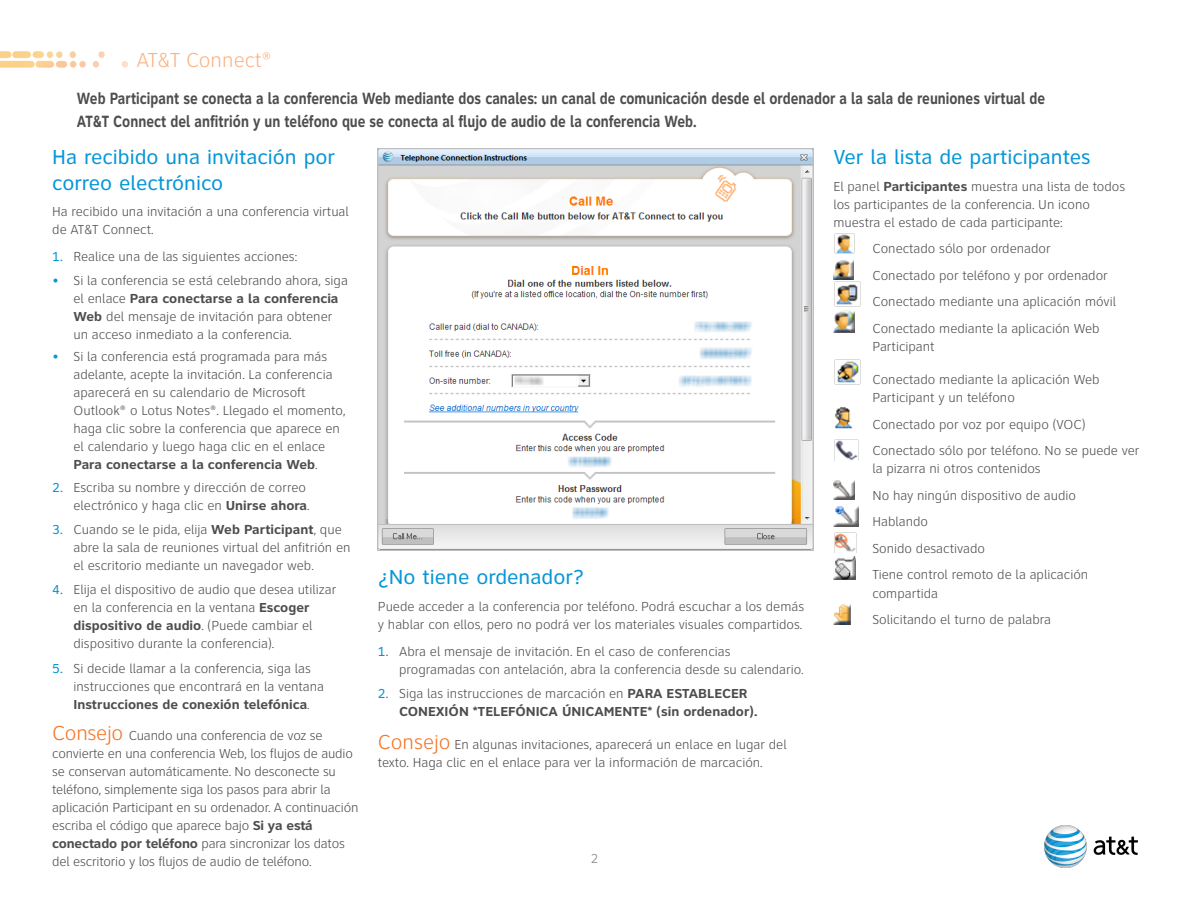
<style>
.page{position:relative;width:1189px;height:919px;background:#fff}
.page>*{position:absolute;margin:0;border:0;box-sizing:border-box;transform-origin:0 0}
.body{font:21px/25.5px "Clearview ATT";color:#0696d7}
.body_text_sub_head{font:300 21px "Clearview ATT";color:#fab483}
.body-2{font:700 16.8px/22.5px "Clearview ATT";color:#4d4d4d;scale:.8 1}
.body-3{font:300 13.5px/18px "Clearview ATT";letter-spacing:-.015em;color:#4d4d4d}
.list_num{font:300 13.5px/18px "Clearview ATT";color:#4d4d4d}
.body_tabs{font:300 13.5px/18px "Clearview ATT";color:#4d4d4d}
.bullet_list{font:300 13.5px/18px "Clearview ATT";color:#4d4d4d}
.list_num-2{font:700 13.5px/18px "Clearview ATT";color:#4d4d4d}
.page_nume{font:300 13.5px "Clearview ATT";color:#808285}
.s1{font-weight:400;color:#0696d7}
.s2{color:#0696d7}
.s3{font-weight:700}
.s4{font-size:21px;color:#f47323}
.s5{font-weight:300}
</style>
<div class="page">
<img style="left:1044px;top:825px;width:93px;height:42px">
<img style="left:0;top:52px;width:128px;height:16px">
<img style="left:834px;top:233px;width:20px;height:20px">
<div style="left:832px;top:259px;width:22px;height:21px;background:#231f20;opacity:.75"></div>
<img style="left:834px;top:281px;width:26px;height:25px">
<div style="left:832px;top:310px;width:24px;height:24px;background:#231f20;opacity:.75"></div>
<img style="left:834px;top:360px;width:25px;height:24px">
<img style="left:835px;top:407px;width:18px;height:22px">
<img style="left:834px;top:439px;width:24px;height:22px">
<div style="left:832px;top:479px;width:24px;height:22px;background:#231f20;opacity:.75"></div>
<div style="left:832px;top:504px;width:27px;height:23px;background:#231f20;opacity:.75"></div>
<img style="left:834px;top:532px;width:22px;height:21px">
<div style="left:832px;top:556px;width:25px;height:25px;background:#231f20;opacity:.75"></div>
<div style="left:832px;top:603px;width:19px;height:22px;background:#231f20;opacity:.75"></div>
<img style="left:378px;top:148px;width:436px;height:402px">
<p class="body_text_sub_head" style="left:136px;top:49px;width:137px">AT&amp;T Connect®</p>
<p class="body-2" style="left:77px;top:87px;width:1212px">Web Participant se conecta a la conferencia Web mediante dos canales: un canal de comunicación desde el ordenador a la sala de reuniones virtual de<br>AT&amp;T Connect del anfitrión y un teléfono que se conecta al flujo de audio de la conferencia Web.</p>
<p class="body" style="left:52px;top:144px;width:284px">Ha recibido una invitación por correo electrónico</p>
<p class="body-3" style="left:52px;top:203px;width:298px">Ha recibido una invitación a una conferencia virtual de AT&amp;T Connect.</p>
<p class="list_num" style="left:52px;top:247px;width:246px"><span class="s1">1.</span> Realice una de las siguientes acciones:</p>
<p class="bullet_list" style="left:74px;top:272px;width:276px;text-indent:-21px"><span class="s2">•</span> Si la conferencia se está celebrando ahora, siga el enlace <span class="s3">Para conectarse a la conferencia Web</span> del mensaje de invitación para obtener un acceso inmediato a la conferencia.</p>
<p class="bullet_list" style="left:74px;top:348px;width:273px;text-indent:-21px"><span class="s2">•</span> Si la conferencia está programada para más adelante, acepte la invitación. La conferencia aparecerá en su calendario de Microsoft Outlook® o Lotus Notes®. Llegado el momento, haga clic sobre la conferencia que aparece en el calendario y luego haga clic en el enlace <span class="s3">Para conectarse a la conferencia Web</span>.</p>
<p class="list_num" style="left:52px;top:478px;width:259px;text-align:right"><span class="s1">2.</span> Escriba su nombre y dirección de correo electrónico y haga clic en <span class="s3">Unirse ahora</span>.</p>
<p class="list_num" style="left:74px;top:521px;width:279px;text-indent:-21px"><span class="s1">3.</span> Cuando se le pida, elija <span class="s3">Web Participant</span>, que abre la sala de reuniones virtual del anfitrión en el escritorio mediante un navegador web.</p>
<p class="list_num" style="left:74px;top:581px;width:264px;text-indent:-21px"><span class="s1">4.</span> Elija el dispositivo de audio que desea utilizar en la conferencia en la ventana <span class="s3">Escoger dispositivo de audio</span>. (Puede cambiar el dispositivo durante la conferencia).</p>
<p class="list_num" style="left:74px;top:659px;width:252px;text-indent:-21px"><span class="s1">5.</span> Si decide llamar a la conferencia, siga las instrucciones que encontrará en la ventana<br><span class="s3">Instrucciones de conexión telefónica</span>.</p>
<p class="body-3" style="left:52px;top:727px;width:308px"><span class="s4">Consejo</span> Cuando una conferencia de voz se convierte en una conferencia Web, los flujos de audio se conservan automáticamente. No desconecte su teléfono, simplemente siga los pasos para abrir la aplicación Participant en su ordenador. A continuación escriba el código que aparece bajo <span class="s3">Si ya está conectado por teléfono</span> para sincronizar los datos del escritorio y los flujos de audio de teléfono.</p>
<p class="body" style="left:833px;top:144px;width:259px">Ver la lista de participantes</p>
<p class="body_tabs" style="left:833px;top:177px;width:293px">El panel <span class="s3">Participantes</span> muestra una lista de todos los participantes de la conferencia. Un icono muestra el estado de cada participante:</p>
<p class="body_tabs" style="left:872px;top:240px;width:180px">Conectado sólo por ordenador</p>
<p class="body_tabs" style="left:872px;top:266px;width:237px">Conectado por teléfono y por ordenador</p>
<p class="body_tabs" style="left:872px;top:293px;width:245px">Conectado mediante una aplicación móvil</p>
<p class="body_tabs" style="left:872px;top:319px;width:229px">Conectado mediante la aplicación Web<br>Participant</p>
<p class="body_tabs" style="left:872px;top:371px;width:229px">Conectado mediante la aplicación Web<br>Participant y un teléfono</p>
<p class="body_tabs" style="left:872px;top:416px;width:215px">Conectado por voz por equipo (VOC)</p>
<p class="body_tabs" style="left:872px;top:442px;width:269px">Conectado sólo por teléfono. No se puede ver la pizarra ni otros contenidos</p>
<p class="body_tabs" style="left:872px;top:487px;width:205px">No hay ningún dispositivo de audio</p>
<p class="body_tabs" style="left:872px;top:513px;width:57px">Hablando</p>
<p class="body_tabs" style="left:872px;top:540px;width:114px">Sonido desactivado</p>
<p class="body_tabs" style="left:872px;top:566px;width:217px">Tiene control remoto de la aplicación compartida</p>
<p class="body_tabs" style="left:872px;top:611px;width:180px">Solicitando el turno de palabra</p>
<p class="body" style="left:378px;top:565px;width:207px">¿No tiene ordenador?</p>
<p class="body-3" style="left:378px;top:598px;width:428px">Puede acceder a la conferencia por teléfono. Podrá escuchar a los demás y hablar con ellos, pero no podrá ver los materiales visuales compartidos.</p>
<p class="list_num" style="left:399px;top:642px;width:406px;text-indent:-21px"><span class="s1">1.</span> Abra el mensaje de invitación. En el caso de conferencias programadas con antelación, abra la conferencia desde su calendario.</p>
<p class="list_num-2" style="left:399px;top:684px;width:360px;text-indent:-21px"><span class="s1">2.</span> <span class="s5">Siga las instrucciones de marcación en</span> PARA ESTABLECER<br>CONEXIÓN *TELEFÓNICA ÚNICAMENTE* (sin ordenador).</p>
<p class="body-3" style="left:378px;top:736px;width:410px"><span class="s4">Consejo</span> En algunas invitaciones, aparecerá un enlace en lugar del texto. Haga clic en el enlace para ver la información de marcación.</p>
<p class="page_nume" style="left:591px;top:851px;width:9px">2</p>
</div>
